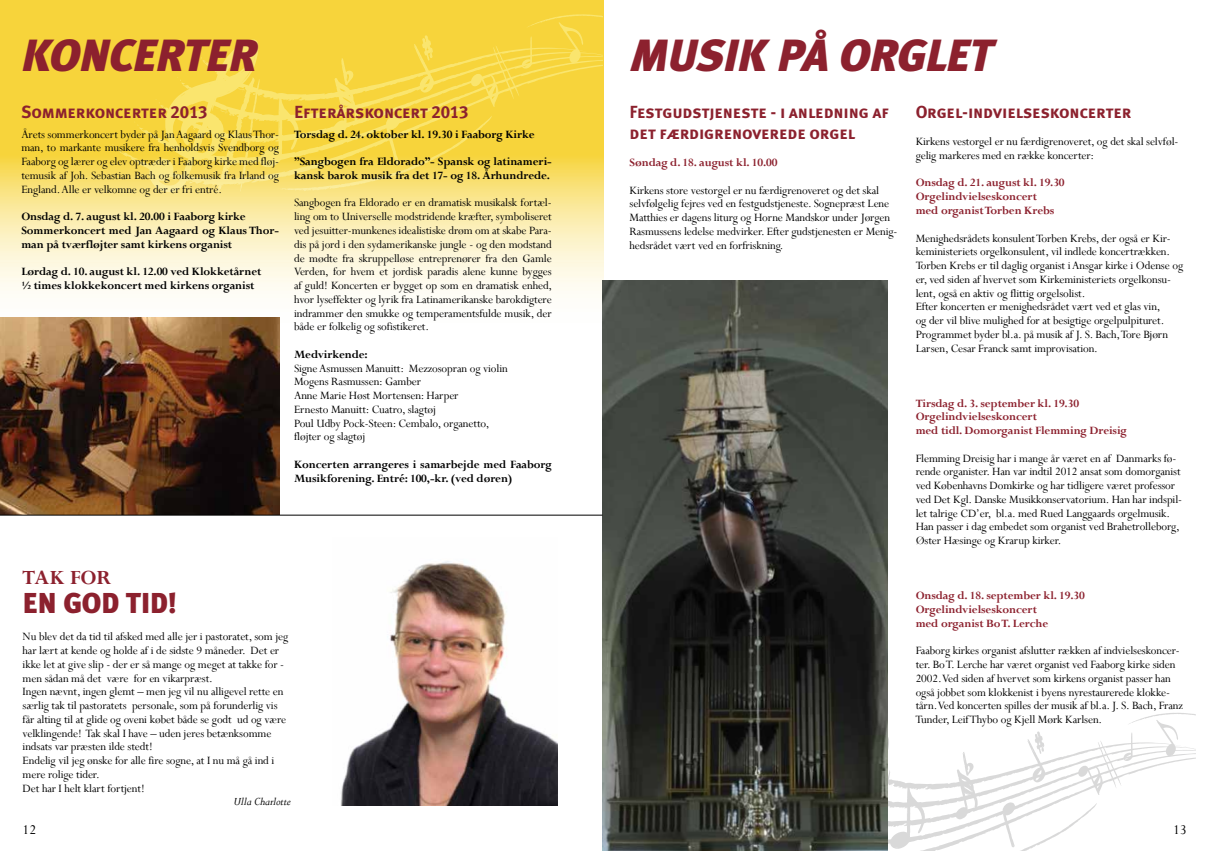
<style>
.page{position:relative;width:1205px;height:851px;background:#fff}
.page>*{position:absolute;margin:0;border:0;box-sizing:border-box;transform-origin:0 0}
.t1{font:italic 900 45px "Meta Plus";letter-spacing:-.025em;color:#8c212e}
.t2{font:italic 900 45px "Meta Plus";color:#8c212e}
.t3{font:900 28.75px "Meta Plus";color:#8c212e}
.t4{font:700 22.5px "Perpetua";color:#8c212e}
.t5{font:17.5px/21px "Meta Plus Bold Caps";letter-spacing:-.01em;color:#8c212e}
.t6{font:15px "Perpetua";color:#000}
.t7{font:12.5px/13.8px "Perpetua";letter-spacing:-.01em;color:#000}
.t8{font:700 12.5px/13.8px "Perpetua";letter-spacing:-.01em;color:#000}
.t9{font:700 12.5px/13.8px "Perpetua";letter-spacing:-.01em;color:#8c212e}
.t10{font:italic 12.5px "Perpetua";letter-spacing:-.01em;color:#000}
</style>
<div class="page">
<svg style="left:887px;top:712px;width:308px;height:138px"></svg>
<svg style="left:0;top:0;width:604px;height:333px"></svg>
<svg style="left:117px;top:63px;width:32px;height:123px;background:#f7d644"></svg>
<svg style="left:112px;top:143px;width:6px;height:5px"></svg>
<svg style="left:149px;top:14px;width:453px;height:180px;background:#f7d84c"></svg>
<img style="left:0;top:317px;width:279px;height:197px">
<img style="left:602px;top:280px;width:285px;height:570px">
<img style="left:340px;top:561px;width:217px;height:244px">
<hr style="left:0;top:514px;width:602px;height:1px;background:#000">
<h1 class="t2" style="left:21px;top:29px;width:226px">KONCER TER</h1>
<h1 class="t1" style="left:630px;top:29px;width:343px">MUSIK PÅ ORGLET</h1>
<h3 class="t5" style="left:21px;top:101px;width:188px">Sommerkoncerter 2013</h3>
<p class="t7" style="left:21px;top:127px;width:259px;text-align:justify">Årets sommerkoncert byder på Jan Aagaard og Klaus Thor&shy;man, to markante musikere fra henholdsvis Svendborg og Faaborg og lærer og elev optræder i Faaborg kirke med fløj&shy;temusik af Joh. Sebastian Bach og folkemusik fra Irland og England. Alle er velkomne og der er fri entré.</p>
<p class="t8" style="left:21px;top:209px;width:259px">Onsdag d. 7. august kl. 20.00 i Faaborg kirke<br>Sommerkoncert med Jan Aagaard og Klaus Thor&shy;man på tværfløjter samt kirkens organist</p>
<p class="t8" style="left:21px;top:264px;width:242px">Lørdag d. 10. august kl. 12.00 ved Klokketårnet ½ times klokkekoncert med kirkens organist</p>
<h3 class="t5" style="left:294px;top:101px;width:176px">Efterårskoncert 2013</h3>
<p class="t8" style="left:294px;top:127px;width:242px">Torsdag d. 24. oktober kl. 19.30 i Faaborg Kirke</p>
<p class="t8" style="left:294px;top:154px;width:259px">”Sangbogen fra Eldorado”- Spansk og latinameri&shy;kansk barok musik fra det 17- og 18. Århundrede.</p>
<p class="t7" style="left:294px;top:196px;width:260px;text-align:justify">Sangbogen fra Eldorado er en dramatisk musikalsk fortæl&shy;ling om to Universelle modstridende kræfter, symboliseret ved jesuitter-munkenes idealistiske drøm om at skabe Para&shy;dis på jord i den sydamerikanske jungle - og den modstand de mødte fra skruppelløse entreprenører fra den Gamle Verden, for hvem et jordisk paradis alene kunne bygges af guld! Koncerten er bygget op som en dramatisk enhed, hvor lyseffekter og lyrik fra Latinamerikanske barokdigtere indrammer den smukke og temperamentsfulde musik, der både er folkelig og sofistikeret.</p>
<p class="t8" style="left:294px;top:347px;width:75px">Medvirkende:</p>
<p class="t7" style="left:294px;top:361px;width:215px">Signe Asmussen Manuitt: Mezzosopran og violin Mogens Rasmussen: Gamber<br>Anne Marie Høst Mortensen: Harper<br>Ernesto Manuitt: Cuatro, slagtøj<br>Poul Udby Pock-Steen: Cembalo, organetto, fløjter og slagtøj</p>
<p class="t8" style="left:294px;top:457px;width:259px">Koncerten arrangeres i samarbejde med Faaborg<br>Musikforening. Entré: 100,-kr. (ved døren)</p>
<h3 class="t5" style="left:915px;top:101px;width:217px">Orgel-indvielseskoncerter</h3>
<p class="t7" style="left:915px;top:134px;width:264px">Kirkens vestorgel er nu færdigrenoveret, og det skal selvføl&shy;gelig markeres med en række koncerter:</p>
<p class="t9" style="left:915px;top:176px;width:151px">Onsdag d. 21. august kl. 19.30<br>Orgelindvielseskoncert<br>med organist Torben Krebs</p>
<p class="t7" style="left:915px;top:231px;width:269px">Menighedsrådets konsulent Torben Krebs, der også er Kir&shy;keministeriets orgelkonsulent, vil indlede koncertrækken.<br>Torben Krebs er til daglig organist i Ansgar kirke i Odense og er, ved siden af hvervet som Kirkeministeriets orgelkonsu&shy;lent, også en aktiv og flittig orgelsolist.<br>Efter koncerten er menighedsrådet vært ved et glas vin,<br>og der vil blive mulighed for at besigtige orgelpulpituret.<br>Programmet byder bl.a. på musik af J. S. Bach, Tore Bjørn Larsen, Cesar Franck samt improvisation.</p>
<h3 class="t5" style="left:629px;top:101px;width:261px">Festgudstjeneste - i anledning af det færdigrenoverede orgel</h3>
<p class="t9" style="left:629px;top:155px;width:149px">Søndag d. 18. august kl. 10.00</p>
<p class="t7" style="left:629px;top:183px;width:269px">Kirkens store vestorgel er nu færdigrenoveret og det skal selvfølgelig fejres ved en festgudstjeneste. Sognepræst Lene Matthies er dagens liturg og Horne Mandskor under Jørgen Rasmussens ledelse medvirker. Efter gudstjenesten er Menig&shy;hedsrådet vært ved en forfriskning.</p>
<p class="t9" style="left:915px;top:396px;width:213px">Tirsdag d. 3. september kl. 19.30<br>Orgelindvielseskoncert<br>med tidl. Domorganist Flemming Dreisig</p>
<p class="t7" style="left:915px;top:451px;width:268px">Flemming Dreisig har i mange år været en af Danmarks fø&shy;rende organister. Han var indtil 2012 ansat som domorganist ved Københavns Domkirke og har tidligere været professor ved Det Kgl. Danske Musikkonservatorium. Han har indspil&shy;let talrige CD’er, bl.a. med Rued Langgaards orgelmusik.<br>Han passer i dag embedet som organist ved Brahetrolleborg, Øster Hæsinge og Krarup kirker.</p>
<h3 class="t4" style="left:23px;top:563px;width:74px">Tak for</h3>
<h2 class="t3" style="left:23px;top:586px;width:156px">EN GOD TID!</h2>
<p class="t7" style="left:23px;top:629px;width:267px">Nu blev det da tid til afsked med alle jer i pastoratet, som jeg har lært at kende og holde af i de sidste 9 måneder. Det er ikke let at give slip - der er så mange og meget at takke for - men sådan må det være for en vikarpræst.<br>Ingen nævnt, ingen glemt – men jeg vil nu alligevel rette en særlig tak til pastoratets personale, som på forunderlig vis får alting til at glide og oveni købet både se godt ud og være velklingende! Tak skal I have – uden jeres betænksomme indsats var præsten ilde stedt!<br>Endelig vil jeg ønske for alle fire sogne, at I nu må gå ind i mere rolige tider.<br>Det har I helt klart fortjent!</p>
<p class="t10" style="left:234px;top:793px;width:59px">Ulla Charlotte</p>
<p class="t9" style="left:915px;top:588px;width:171px">Onsdag d. 18. september kl. 19.30<br>Orgelindvielseskoncert<br>med organist Bo T. Lerche</p>
<p class="t7" style="left:915px;top:643px;width:269px">Faaborg kirkes organist afslutter rækken af indvielseskoncer&shy;ter. Bo T. Lerche har været organist ved Faaborg kirke siden 2002. Ved siden af hvervet som kirkens organist passer han også jobbet som klokkenist i byens nyrestaurerede klokke&shy;tårn. Ved koncerten spilles der musik af bl.a. J. S. Bach, Franz Tunder, Leif Thybo og Kjell Mørk Karlsen.</p>
<p class="t6" style="left:23px;top:819px;width:15px">12</p>
<p class="t6" style="left:1173px;top:819px;width:15px">13</p>
</div>
